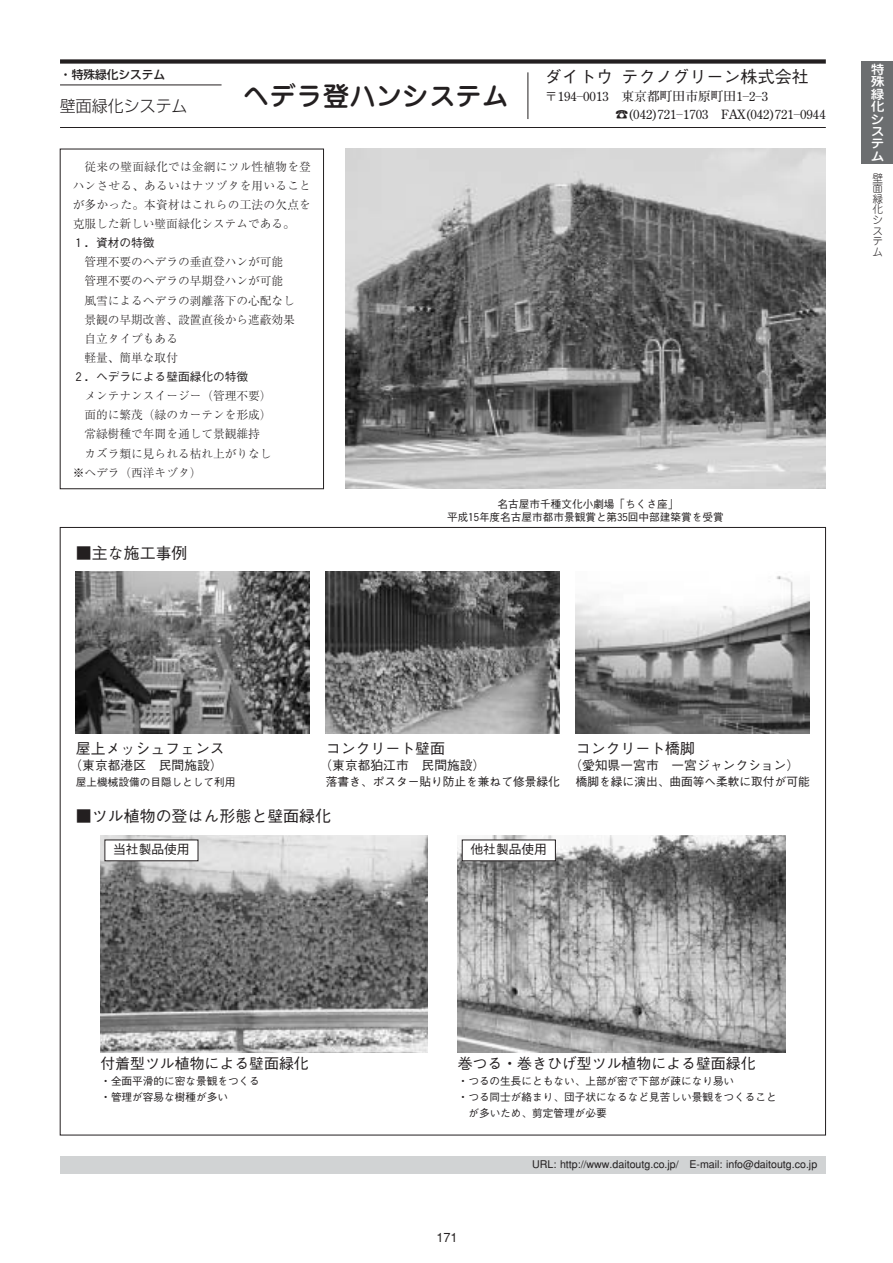
<style>
.page{position:relative;width:893px;height:1263px;background:#fff}
.page>*{position:absolute;margin:0;border:0;box-sizing:border-box;transform-origin:0 0}
.t1{font:500 26.55px "Jun 34";color:#231f20}
.t2{font:500 16.95px "Gothic BBB";color:#231f20}
.t3{font:500 15.9px "Gothic BBB";color:#231f20}
.t4{font:300 15.9px "Shin Go";color:#231f20}
.t5{font:500 14.85px "Gothic BBB";color:#231f20}
.t6{font:500 12.75px "Gothic BBB";color:#231f20}
.t7{font:700 12.75px/18.1px "Futo Min A101";color:#231f20}
.t8{font:12.75px "Helvetica";color:#231f20}
.t9{font:500 12.45px/12.5px "Jun 34";color:#fff;text-align:justify;scale:1.11 1}
.t10{font:300 11.7px/19.2px "Ryumin";color:#231f20;text-align:justify}
.t11{font:500 11.7px "Gothic BBB";color:#231f20}
.t12{font:500 11.7px "Shin Go";color:#231f20}
.t13{font:500 10.65px/12.8px "Gothic BBB";color:#231f20;text-align:center}
.t14{font:300 10.65px/10.6px "Jun 101";color:#231f20;text-align:justify}
.s1{font-family:"Gothic Num";font-weight:400}
</style>
<div class="page">
<img style="left:100px;top:836px;width:328px;height:216px">
<div style="left:60px;top:149px;width:264px;height:340px;border:1px solid #231f20"></div>
<hr style="left:60px;top:85px;width:161px;height:1px;background:#231f20">
<hr style="left:527px;top:72px;width:1px;height:47px;background:#231f20">
<hr style="left:60px;top:127px;width:765px;height:1px;background:#231f20">
<div style="left:60px;top:59px;width:765px;height:5px;background:#231f20"></div>
<img style="left:345px;top:149px;width:480px;height:340px">
<div style="left:60px;top:1157px;width:765px;height:17px;background:#d1d3d4"></div>
<img style="left:76px;top:572px;width:234px;height:161px">
<img style="left:326px;top:572px;width:234px;height:161px">
<img style="left:575px;top:576px;width:234px;height:157px">
<img style="left:458px;top:836px;width:327px;height:216px">
<div style="left:105px;top:840px;width:93px;height:21px;background:#fff"></div>
<div style="left:462px;top:840px;width:93px;height:21px;background:#fff"></div>
<div style="left:861px;top:62px;width:31px;height:102px;background:#6c6e70"></div>
<p class="t12" style="left:60px;top:70px;width:107px">・特殊緑化システム</p>
<h3 class="t4" style="left:60px;top:100px;width:129px">壁面緑化システム</h3>
<h1 class="t1" style="left:243px;top:86px;width:267px">ヘデラ登ハンシステム</h1>
<p class="t10" style="left:73px;top:158px;width:240px;text-indent:12px">従来の壁面緑化では金網にツル性植物を登ハンさせる、あるいはナツヅタを用いることが多かった。本資材はこれらの工法の欠点を克服した新しい壁面緑化システムである。</p>
<p class="t11" style="left:73px;top:238px;width:83px">１．資材の特徴</p>
<p class="t10" style="left:84px;top:254px;width:212px;text-align:left">管理不要のヘデラの垂直登ハンが可能管理不要のヘデラの早期登ハンが可能風雪によるヘデラの剥離落下の心配なし景観の早期改善、設置直後から遮蔽効果自立タイプもある<br>軽量、簡単な取付</p>
<p class="t11" style="left:73px;top:372px;width:177px">２．ヘデラによる壁面緑化の特徴</p>
<p class="t10" style="left:84px;top:388px;width:189px">メンテナンスイージー（管理不要）</p>
<p class="t10" style="left:84px;top:407px;width:189px">面的に繁茂（緑のカーテンを形成）</p>
<p class="t10" style="left:84px;top:426px;width:177px">常緑樹種で年間を通して景観維持</p>
<p class="t10" style="left:84px;top:445px;width:189px">カズラ類に見られる枯れ上がりなし</p>
<p class="t10" style="left:73px;top:464px;width:130px">※ヘデラ（西洋キヅタ）</p>
<h2 class="t2" style="left:545px;top:70px;width:265px">ダイトウテクノグリーン株式会社</h2>
<p class="t7" style="left:628px;top:89px;width:199px;text-indent:-70px">194―0013 東京都町田市原町田1―2―3 (042)721―1703 FAX(042)721―0944</p>
<h3 class="t3" style="left:76px;top:547px;width:113px">■主な施工事例</h3>
<p class="t13" style="left:447px;top:499px;width:278px">名古屋市千種文化小劇場「ちくさ座」<br>平成<span class="s1">15</span>年度名古屋市都市景観賞と第<span class="s1">35</span>回中部建築賞を受賞</p>
<p class="t9" style="left:870px;top:64px;width:14px">特殊緑化システム</p>
<p class="t14" style="left:872px;top:174px;width:12px">壁面緑化システム</p>
<p class="t5" style="left:76px;top:743px;width:150px">屋上メッシュフェンス</p>
<p class="t6" style="left:70px;top:761px;width:155px">（東京都港区　民間施設）</p>
<p class="t13" style="left:76px;top:777px;width:161px">屋上機械設備の目隠しとして利用</p>
<p class="t5" style="left:326px;top:743px;width:121px">コンクリート壁面</p>
<p class="t6" style="left:319px;top:761px;width:167px">（東京都狛江市　民間施設）</p>
<p class="t11" style="left:326px;top:777px;width:235px">落書き、ポスター貼り防止を兼ねて修景緑化</p>
<h3 class="t3" style="left:76px;top:810px;width:257px">■ツル植物の登はん形態と壁面緑化</h3>
<p class="t6" style="left:113px;top:844px;width:78px">当社製品使用</p>
<p class="t6" style="left:470px;top:844px;width:78px">他社製品使用</p>
<p class="t5" style="left:575px;top:743px;width:121px">コンクリート橋脚</p>
<p class="t6" style="left:569px;top:761px;width:231px">（愛知県一宮市　一宮ジャンクション）</p>
<p class="t11" style="left:575px;top:777px;width:235px">橋脚を緑に演出、曲面等へ柔軟に取付が可能</p>
<p class="t5" style="left:100px;top:1058px;width:210px">付着型ツル植物による壁面緑化</p>
<p class="t13" style="left:100px;top:1075px;width:161px;line-height:15.9px;text-align:left">・全面平滑的に密な景観をつくる・管理が容易な樹種が多い</p>
<p class="t5" style="left:458px;top:1058px;width:299px">巻つる・巻きひげ型ツル植物による壁面緑化</p>
<p class="t13" style="left:458px;top:1076px;width:278px">・つるの生長にともない、上部が密で下部が疎になり易い</p>
<p class="t13" style="left:458px;top:1092px;width:320px">・つる同士が絡まり、団子状になるなど見苦しい景観をつくること</p>
<p class="t13" style="left:468px;top:1108px;width:140px">が多いため、剪定管理が必要</p>
<p class="t8" style="left:436px;top:1232px;width:23px">171</p>
<p class="t13" style="left:532px;top:1159px;width:286px">URL: http://www.daitoutg.co.jp/ E-mail: info@daitoutg.co.jp</p>
</div>
